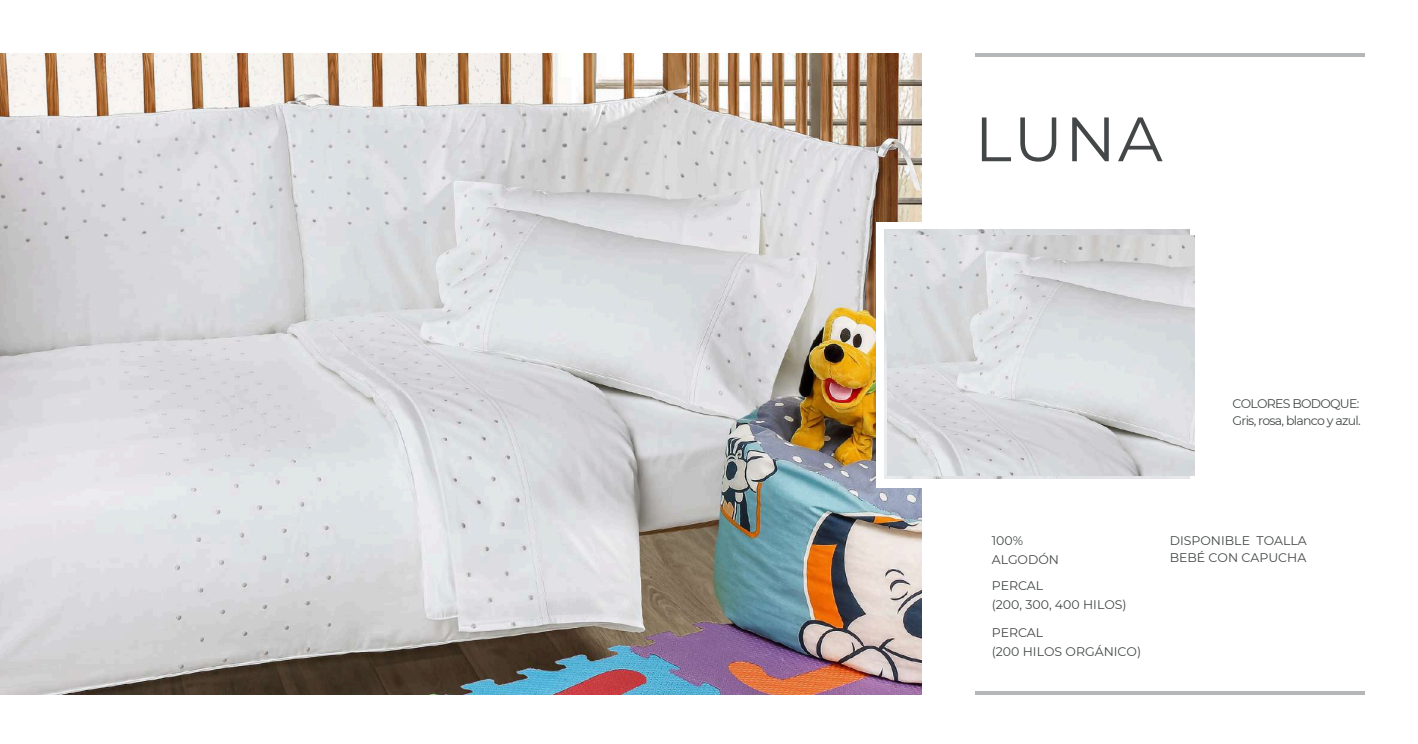
<style>
.page{position:relative;width:1418px;height:744px;background:#fff}
.page>*{position:absolute;margin:0;border:0;box-sizing:border-box;transform-origin:0 0}
.t1{font:62.5px "Montserrat";color:#444748}
.t2{font:12.5px/26.2px "Montserrat";color:#444748}
.t3{font:12.5px/16.9px "Montserrat";letter-spacing:-.06em;color:#444748}
</style>
<div class="page">
<hr style="left:974px;top:691px;width:390px;height:3px;background:#b4b6b7">
<hr style="left:974px;top:53px;width:390px;height:4px;background:#b4b6b7">
<img style="left:0;top:53px;width:922px;height:641px">
<div style="left:876px;top:222px;width:336px;height:265px;background:#fff"></div>
<img style="left:884px;top:229px;width:306px;height:250px">
<img style="left:887px;top:235px;width:307px;height:240px">
<h1 class="t1" style="left:974px;top:101px;width:189px">LUNA</h1>
<p class="t3" style="left:1232px;top:395px;width:130px">COLORES BODOQUE:<br>Gris, rosa, blanco y azul.</p>
<p class="t2" style="left:991px;top:527px;width:33px">100%</p>
<p class="t2" style="left:991px;top:546px;width:69px">ALGODÓN<br>PERCAL</p>
<p class="t2" style="left:991px;top:619px;width:53px">PERCAL</p>
<p class="t2" style="left:991px;top:591px;width:136px">(200, 300, 400 HILOS)</p>
<p class="t2" style="left:991px;top:638px;width:151px">(200 HILOS ORGÁNICO)</p>
<p class="t2" style="left:1169px;top:532px;width:139px;line-height:16.9px">DISPONIBLE TOALLA<br>BEBÉ CON CAPUCHA</p>
</div>
